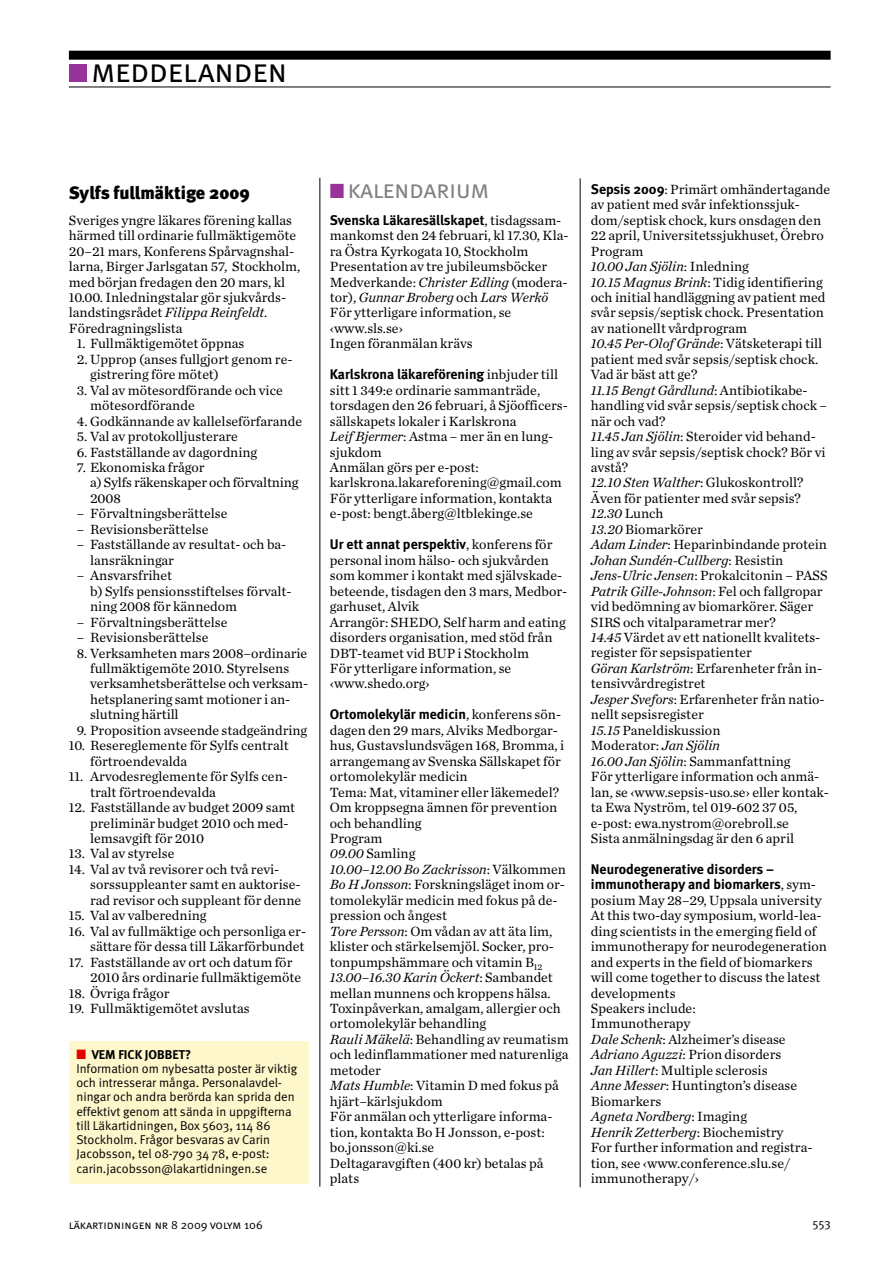
<style>
.page{position:relative;width:894px;height:1263px;background:#fff}
.page>*{position:absolute;margin:0;border:0;box-sizing:border-box;transform-origin:0 0}
.t1{font:33px "Meta LT Normal Small Caps";letter-spacing:-.015em;color:#000}
.t2{font:25.5px "Meta LT Normal Small Caps";letter-spacing:-.02em;color:#808080}
.t3{font:18px "Meta LT Black";color:#000}
.t4{font:13.95px/15.5px "Chronicle LT Text";color:#000}
.t5{font:13.95px/15.5px "Meta LT Bold";color:#000}
.t6{font:12.75px/14.2px "Meta LT Normal";color:#000}
.t7{font:12.75px "Meta LT Bold";color:#000}
.t8{font:12px "Meta LT Normal Small Caps";color:#000}
.t9{font:12px "Meta LT Normal Utilities";color:#000}
.s1{font-style:italic}
.s2{color:#e60000}
.s3{color:#939}
.s4{font-family:"Chronicle LT Text"}
.s5{font-family:"Meta LT Bold"}
</style>
<div class="page">
<div style="left:69px;top:51px;width:761px;height:9px;background:#000"></div>
<hr style="left:69px;top:87px;width:761px;height:1px;background:#000">
<div style="left:69px;top:64px;width:17px;height:18px;background:#939"></div>
<hr style="left:319px;top:178px;width:1px;height:1008px;background:#000">
<hr style="left:579px;top:178px;width:1px;height:1009px;background:#000">
<div style="left:69px;top:1040px;width:239px;height:142px;background:#fff7cc"></div>
<h1 class="t1" style="left:91px;top:52px;width:198px">meddelanden</h1>
<p class="t3" style="left:69px;top:186px;width:182px">Sylfs fullmäktige 2009</p>
<p class="t4" style="left:69px;top:213px;width:233px">Sveriges yngre läkares förening kallas härmed till ordinarie fullmäktigemöte 20–21 mars, Konferens Spårvagnshal&shy;larna, Birger Jarlsgatan 57, Stockholm, med början fredagen den 20 mars, kl 10.00. Inledningstalar gör sjukvårds&shy;landstingsrådet <span class="s1">Filippa Reinfeldt</span>.<br>Föredragningslista</p>
<p class="t4" style="left:77px;top:337px;width:169px">1. Fullmäktigemötet öppnas</p>
<p class="t4" style="left:90px;top:352px;width:204px;text-indent:-13px">2. Upprop (anses fullgjort genom re&shy;gistrering före mötet)</p>
<p class="t4" style="left:90px;top:383px;width:194px;text-indent:-13px">3. Val av mötesordförande och vice mötesordförande</p>
<p class="t4" style="left:77px;top:414px;width:226px">4. Godkännande av kallelseförfarande</p>
<p class="t4" style="left:77px;top:430px;width:162px">5. Val av protokolljusterare</p>
<p class="t4" style="left:77px;top:445px;width:182px">6. Fastställande av dagordning</p>
<p class="t4" style="left:90px;top:461px;width:210px;text-indent:-13px">7. Ekonomiska frågor<br>a) Sylfs räkenskaper och förvaltning<br>2008</p>
<p class="t4" style="left:77px;top:507px;width:152px">– Förvaltningsberättelse</p>
<p class="t4" style="left:77px;top:522px;width:133px">– Revisionsberättelse</p>
<p class="t4" style="left:90px;top:538px;width:198px;text-indent:-13px">– Fastställande av resultat- och ba&shy;lansräkningar</p>
<p class="t4" style="left:90px;top:569px;width:203px;text-indent:-13px">– Ansvarsfrihet<br>b) Sylfs pensionsstiftelses förvalt&shy;ning 2008 för kännedom</p>
<p class="t4" style="left:77px;top:615px;width:152px">– Förvaltningsberättelse</p>
<p class="t4" style="left:77px;top:631px;width:133px">– Revisionsberättelse</p>
<p class="t4" style="left:90px;top:646px;width:219px;text-indent:-13px">8. Verksamheten mars 2008–ordinarie fullmäktigemöte 2010. Styrelsens verksamhetsberättelse och verksam&shy;hetsplanering samt motioner i an&shy;slutning härtill</p>
<p class="t4" style="left:77px;top:723px;width:232px">9. Proposition avseende stadgeändring</p>
<p class="t4" style="left:90px;top:739px;width:200px;text-indent:-21px">10. Resereglemente för Sylfs centralt förtroendevalda</p>
<p class="t4" style="left:90px;top:770px;width:199px;text-indent:-21px">11. Arvodesreglemente för Sylfs cen&shy;tralt förtroendevalda</p>
<p class="t4" style="left:90px;top:800px;width:207px;text-indent:-21px">12. Fastställande av budget 2009 samt preliminär budget 2010 och med&shy;lemsavgift för 2010</p>
<p class="t4" style="left:69px;top:847px;width:107px">13. Val av styrelse</p>
<p class="t4" style="left:90px;top:862px;width:212px;text-indent:-21px">14. Val av två revisorer och två revi&shy;sorssuppleanter samt en auktorise&shy;rad revisor och suppleant för denne</p>
<p class="t4" style="left:69px;top:909px;width:139px">15. Val av valberedning</p>
<p class="t4" style="left:69px;top:924px;width:239px;text-align:right">16. Val av fullmäktige och personliga er&shy;sättare för dessa till Läkarförbundet</p>
<p class="t4" style="left:90px;top:955px;width:212px;text-indent:-21px">17. Fastställande av ort och datum för<br>2010 års ordinarie fullmäktigemöte</p>
<p class="t4" style="left:69px;top:986px;width:102px">18. Övriga frågor</p>
<p class="t4" style="left:69px;top:1001px;width:182px">19. Fullmäktigemötet avslutas</p>
<p class="t7" style="left:76px;top:1049px;width:116px"><span class="s2">■</span> VEM FICK JOBBET?</p>
<p class="t6" style="left:76px;top:1062px;width:222px">Information om nybesatta poster är viktig och intresserar många. Personal avdel - ningar och andra berörda kan sprida den effektivt genom att sända in uppgifterna till Läkartidningen, Box 5603, 114 86<br>Stockholm. Frågor besvaras av Carin Jacobs son, tel 08-790 34 78, e-post: carin.jacobsson@lakartidningen.se</p>
<h2 class="t2" style="left:330px;top:174px;width:161px"><span class="s3">■</span> kalendarium</h2>
<p class="t5" style="left:330px;top:213px;width:233px">Svenska Läkaresällskapet<span class="s4">, tisdagssam-</span></p>
<p class="t4" style="left:330px;top:229px;width:240px">mankomst den 24 februari, kl 17.30, Kla&shy;ra Östra Kyrkogata 10, Stockholm<br>Presentation av tre jubileumsböcker<br>Medverkande: <span class="s1">Christer Edling</span> (modera&shy;tor), <span class="s1">Gunnar Broberg</span> och <span class="s1">Lars Werkö<br></span>För ytterligare information, se ‹www.sls.se›<br>Ingen föranmälan krävs</p>
<p class="t5" style="left:330px;top:368px;width:230px">Karlskrona läkareförening <span class="s4">inbjuder till</span></p>
<p class="t4" style="left:330px;top:383px;width:239px">sitt 1 349:e ordinarie sammanträde, torsdagen den 26 februari, å Sjöofficers&shy;sällskapets lokaler i Karlskrona<br><span class="s1">Leif Bjermer</span>: Astma – mer än en lung&shy;sjukdom<br>Anmälan görs per e-post: karlskrona.lakareforening@gmail.com För ytterligare information, kontakta e-post: bengt.åberg@ltblekinge.se</p>
<p class="t5" style="left:330px;top:538px;width:224px">Ur ett annat perspektiv<span class="s4">, konferens för</span></p>
<p class="t4" style="left:330px;top:553px;width:239px">personal inom hälso- och sjukvården som kommer i kontakt med självskade&shy;beteende, tisdagen den 3 mars, Medbor&shy;garhuset, Alvik<br>Arrangör: SHEDO, Self harm and eating disorders organisation, med stöd från<br>DBT-teamet vid BUP i Stockholm<br>För ytterligare information, se ‹www.shedo.org›</p>
<p class="t5" style="left:330px;top:707px;width:233px">Ortomolekylär medicin<span class="s4">, konferens sön-</span></p>
<p class="t4" style="left:330px;top:723px;width:240px">dagen den 29 mars, Alviks Medborgar&shy;hus, Gustavslundsvägen 168, Bromma, i arrangemang av Svenska Sällskapet för ortomolekylär medicin<br>Tema: Mat, vitaminer eller läkemedel?<br>Om kroppsegna ämnen för prevention och behandling<br>Program<br><span class="s1">09.00</span> Samling<br><span class="s1">10.00–12.00 Bo Zackrisson</span>: Välkommen<br><span class="s1">Bo H Jonsson</span>: Forskningsläget inom or&shy;tomolekylär medicin med fokus på de&shy;pression och ångest<br><span class="s1">Tore Persson</span>: Om vådan av att äta lim, klister och stärkelsemjöl. Socker, pro&shy;tonpumpshämmare och vitamin B<sub>12<br></sub><span class="s1">13.00–16.30 Karin Öckert</span>: Sambandet mellan munnens och kroppens hälsa.<br>Toxinpåverkan, amalgam, allergier och ortomolekylär behandling<br><span class="s1">Rauli Mäkelä</span>: Behandling av reumatism och ledinflammationer med naturenliga metoder<br><span class="s1">Mats Humble</span>: Vitamin D med fokus på hjärt–kärlsjukdom<br>För anmälan och ytterligare informa&shy;tion, kontakta Bo H Jonsson, e-post: bo.jonsson@ki.se<br>Deltagaravgiften (400 kr) betalas på plats</p>
<p class="t4" style="left:590px;top:182px;width:241px"><span class="s5">Sepsis 2009</span>: Primärt omhändertagande av patient med svår infektionssjuk&shy;dom/septisk chock, kurs onsdagen den<br>22 april, Universitetssjukhuset, Örebro<br>Program<br><span class="s1">10.00 Jan Sjölin</span>: Inledning<br><span class="s1">10.15 Magnus Brink</span>: Tidig identifiering och initial handläggning av patient med svår sepsis/septisk chock. Presentation av nationellt vårdprogram<br><span class="s1">10.45 Per-Olof Grände</span>: Vätsketerapi till patient med svår sepsis/septisk chock.<br>Vad är bäst att ge?<br><span class="s1">11.15 Bengt Gårdlund</span>: Antibiotikabe&shy;handling vid svår sepsis/septisk chock – när och vad?<br><span class="s1">11.45 Jan Sjölin</span>: Steroider vid behand&shy;ling av svår sepsis/septisk chock? Bör vi avstå?<br><span class="s1">12.10 Sten Walther</span>: Glukoskontroll?<br>Även för patienter med svår sepsis?<br><span class="s1">12.30</span> Lunch<br><span class="s1">13.20</span> Biomarkörer<br><span class="s1">Adam Linder</span>: Heparinbindande protein<br><span class="s1">Johan Sundén-Cullberg</span>: Resistin<br><span class="s1">Jens-Ulric Jensen</span>: Prokalcitonin – PASS<br><span class="s1">Patrik Gille-Johnson</span>: Fel och fallgropar vid bedömning av biomarkörer. Säger<br>SIRS och vitalparametrar mer?<br><span class="s1">14.45</span> Värdet av ett nationellt kvalitets&shy;register för sepsispatienter<br><span class="s1">Göran Karlström</span>: Erfarenheter från in&shy;tensivvårdregistret<br><span class="s1">Jesper Svefors</span>: Erfarenheter från natio&shy;nellt sepsisregister<br><span class="s1">15.15</span> Paneldiskussion<br>Moderator: <span class="s1">Jan Sjölin<br>16.00 Jan Sjölin</span>: Sammanfattning<br>För ytterligare information och anmä&shy;lan, se ‹www.sepsis-uso.se› eller kontak&shy;ta Ewa Nyström, tel 019-602 37 05, e-post: ewa.nystrom@orebroll.se<br>Sista anmälningsdag är den 6 april</p>
<p class="t5" style="left:590px;top:862px;width:226px">Neurodegenerative disorders – immunotherapy and biomarkers<span class="s4">, sym-</span></p>
<p class="t4" style="left:590px;top:893px;width:238px">posium May 28–29, Uppsala university<br>At this two-day symposium, world-lea&shy;ding scientists in the emerging field of immunotherapy for neurodegeneration and experts in the field of biomarkers will come together to discuss the latest developments<br>Speakers include:<br>Immunotherapy<br><span class="s1">Dale Schenk</span>: Alzheimer’s disease<br><span class="s1">Adriano Aguzzi</span>: Prion disorders<br><span class="s1">Jan Hillert</span>: Multiple sclerosis<br><span class="s1">Anne Messer</span>: Huntington’s disease<br>Biomarkers<br><span class="s1">Agneta Nordberg</span>: Imaging<br><span class="s1">Henrik Zetterberg</span>: Biochemistry<br>For further information and registra&shy;tion, see ‹www.conference.slu.se/ immunotherapy/›</p>
<p class="t8" style="left:69px;top:1218px;width:195px">läkartidningen nr 8 2009 volym 106</p>
<p class="t9" style="left:812px;top:1218px;width:19px">553</p>
</div>
